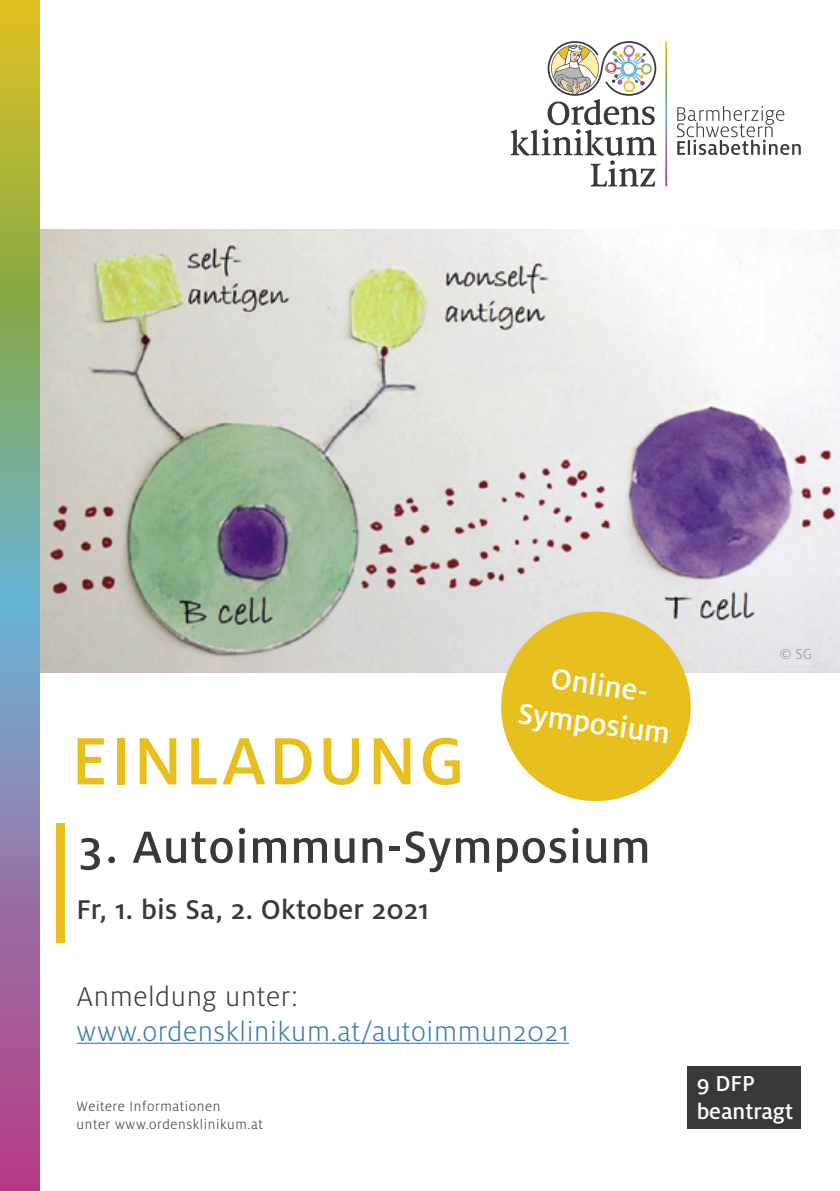
<style>
.page{position:relative;width:840px;height:1191px;background:#fff}
.page>*{position:absolute;margin:0;border:0;box-sizing:border-box;transform-origin:0 0}
.t1{font:500 74px "Milo OT";letter-spacing:.03em;color:#e7c01f}
.t2{font:500 50px "Milo OT";letter-spacing:.02em;color:#393939}
.t3{font:500 32px/38.4px "Milo OT";color:#fff;text-align:center}
.t4{font:300 30px "Milo OT";letter-spacing:.02em;color:#3a7bab}
.t5{font:500 30px "Milo OT";letter-spacing:.01em;color:#393939}
.t6{font:300 30px "Milo OT";letter-spacing:.02em;color:#393939}
.t7{font:500 24px/28.8px "Milo OT";color:#fff}
.t8{font:300 16px "Milo OT";color:#939393}
.t9{font:300 15px/18px "Milo OT";letter-spacing:.04em;color:#393939}
</style>
<div class="page">
<img style="left:40px;top:230px;width:799px;height:442px">
<svg style="left:0;top:0;width:40px;height:1191px;background:#949384"></svg>
<hr style="left:77px;top:1042px;width:491px;height:1px;background:#3a7bab">
<svg style="left:494px;top:605px;width:202px;height:197px;background:#e9cd5b"></svg>
<div style="left:56px;top:823px;width:9px;height:119px;background:#e7c01f"></div>
<div style="left:686px;top:1066px;width:114px;height:62px;background:#393939"></div>
<svg style="left:510px;top:41px;width:146px;height:146px"></svg>
<svg style="left:665px;top:41px;width:1px;height:145px"></svg>
<svg style="left:677px;top:106px;width:123px;height:49px"></svg>
<h1 class="t1" style="left:71px;top:720px;width:395px">EINLADUNG</h1>
<h3 class="t3" style="left:526px;top:656px;width:155px;rotate:8deg">Online-<br>Symposium</h3>
<h2 class="t2" style="left:77px;top:819px;width:575px">3. Autoimmun-Symposium</h2>
<h3 class="t5" style="left:77px;top:893px;width:354px">Fr, 1. bis Sa, 2. Oktober 2021</h3>
<h3 class="t6" style="left:77px;top:980px;width:223px">Anmeldung unter:</h3>
<h3 class="t4" style="left:77px;top:1015px;width:493px">www.ordensklinikum.at/autoimmun2021</h3>
<p class="t9" style="left:77px;top:1097px;width:188px">Weitere Informationen<br>unter www.ordensklinikum.at</p>
<p class="t8" style="left:778px;top:645px;width:34px">© SG</p>
<h3 class="t7" style="left:696px;top:1068px;width:98px">9 DFP beantragt</h3>
</div>
